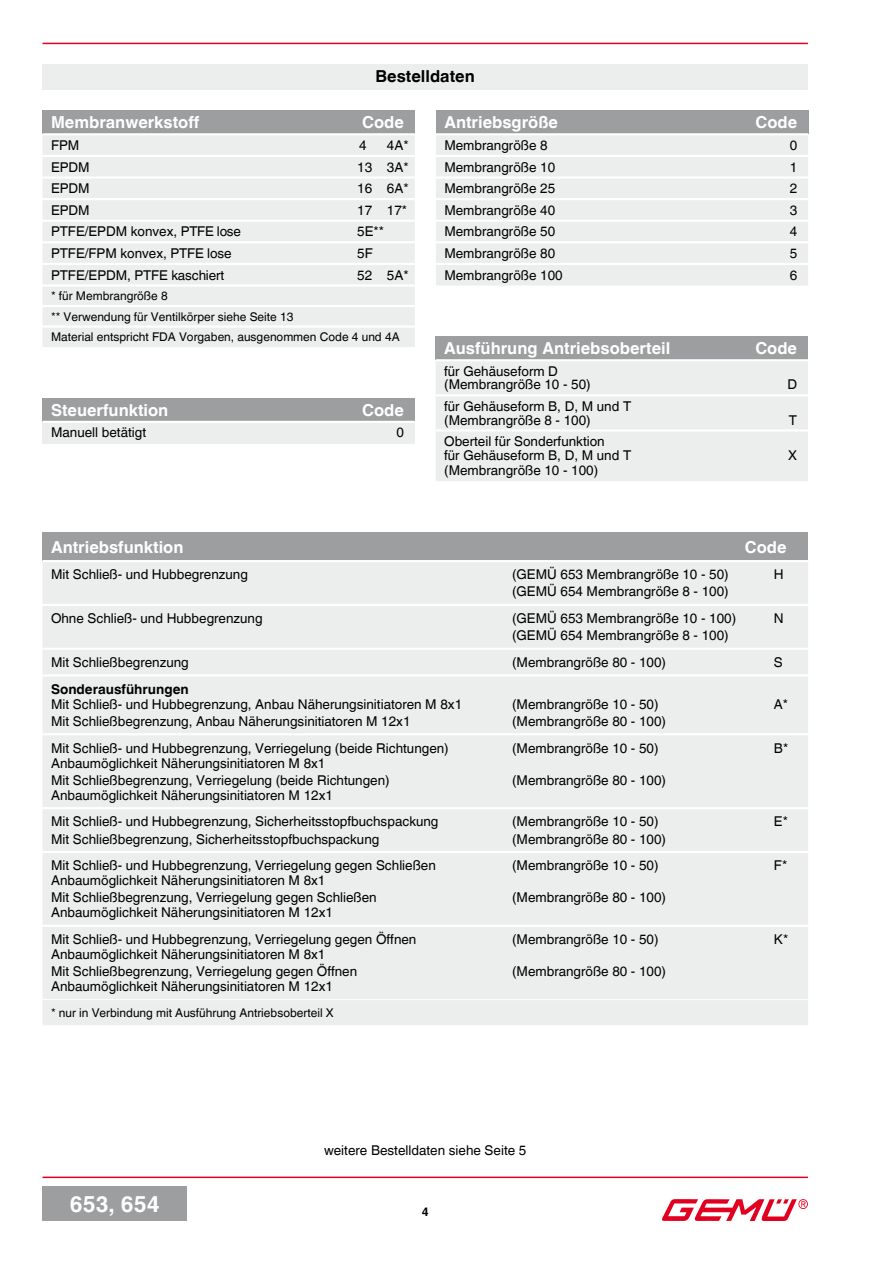
<style>
.page{position:relative;width:893px;height:1263px;background:#fff}
.page>*{position:absolute;margin:0;border:0;box-sizing:border-box;transform-origin:0 0}
.t1{font:700 22.5px "Helvetica World";color:#fff}
.t2{font:700 16.5px "Helvetica World";color:#fff}
.t3{font:700 16.5px "Helvetica World";color:#000}
.t4{font:13.5px/17.1px "Helvetica World";color:#000}
.t5{font:700 13.5px "Helvetica World";color:#000}
.t6{font:12px/20.5px "Helvetica World";color:#000}
.t7{font:700 12px "Helvetica World";color:#000}
</style>
<div class="page">
<hr style="left:43px;top:43px;width:765px;height:1px;background:#e20020">
<hr style="left:43px;top:1176px;width:765px;height:2px;background:#e20020">
<img style="left:662px;top:1199px;width:146px;height:21px">
<div style="left:43px;top:1186px;width:144px;height:34px;background:#9c9e9f"></div>
<div style="left:43px;top:532px;width:765px;height:29px;background:#9c9e9f"></div>
<div style="left:43px;top:562px;width:765px;height:463px;background:#eceded"></div>
<hr style="left:43px;top:999px;width:765px;height:1px;background:#fff">
<hr style="left:43px;top:560px;width:765px;height:2px;background:#fff">
<hr style="left:43px;top:604px;width:765px;height:2px;background:#fff">
<hr style="left:43px;top:648px;width:765px;height:2px;background:#fff">
<hr style="left:43px;top:674px;width:765px;height:2px;background:#fff">
<hr style="left:43px;top:733px;width:765px;height:2px;background:#fff">
<hr style="left:43px;top:807px;width:765px;height:2px;background:#fff">
<hr style="left:43px;top:851px;width:765px;height:2px;background:#fff">
<hr style="left:43px;top:925px;width:765px;height:2px;background:#fff">
<div style="left:43px;top:64px;width:765px;height:25px;background:#eceded"></div>
<div style="left:43px;top:111px;width:372px;height:23px;background:#9c9e9f"></div>
<div style="left:43px;top:135px;width:372px;height:212px;background:#eceded"></div>
<div style="left:43px;top:287px;width:372px;height:38px;background:#eceded"></div>
<hr style="left:43px;top:133px;width:372px;height:2px;background:#fff">
<hr style="left:43px;top:155px;width:372px;height:2px;background:#fff">
<hr style="left:43px;top:176px;width:372px;height:3px;background:#fff">
<hr style="left:43px;top:198px;width:372px;height:2px;background:#fff">
<hr style="left:43px;top:220px;width:372px;height:2px;background:#fff">
<hr style="left:43px;top:241px;width:372px;height:2px;background:#fff">
<hr style="left:43px;top:263px;width:372px;height:2px;background:#fff">
<hr style="left:43px;top:284px;width:372px;height:3px;background:#fff">
<hr style="left:43px;top:305px;width:372px;height:2px;background:#fff">
<hr style="left:43px;top:325px;width:372px;height:3px;background:#fff">
<div style="left:436px;top:111px;width:372px;height:23px;background:#9c9e9f"></div>
<div style="left:436px;top:135px;width:372px;height:150px;background:#eceded"></div>
<hr style="left:436px;top:133px;width:372px;height:2px;background:#fff">
<hr style="left:436px;top:155px;width:372px;height:2px;background:#fff">
<hr style="left:436px;top:176px;width:372px;height:3px;background:#fff">
<hr style="left:436px;top:198px;width:372px;height:2px;background:#fff">
<hr style="left:436px;top:220px;width:372px;height:2px;background:#fff">
<hr style="left:436px;top:241px;width:372px;height:2px;background:#fff">
<hr style="left:436px;top:263px;width:372px;height:2px;background:#fff">
<div style="left:43px;top:398px;width:372px;height:24px;background:#9c9e9f"></div>
<div style="left:43px;top:422px;width:372px;height:21px;background:#eceded"></div>
<hr style="left:43px;top:421px;width:372px;height:2px;background:#fff">
<div style="left:436px;top:336px;width:372px;height:24px;background:#9c9e9f"></div>
<div style="left:436px;top:361px;width:372px;height:120px;background:#eceded"></div>
<hr style="left:436px;top:359px;width:372px;height:2px;background:#fff">
<hr style="left:436px;top:394px;width:372px;height:2px;background:#fff">
<hr style="left:436px;top:429px;width:372px;height:2px;background:#fff">
<p class="t3" style="left:376px;top:67px;width:101px">Bestelldaten</p>
<p class="t2" style="left:51px;top:113px;width:150px">Membranwerkstoff</p>
<p class="t2" style="left:362px;top:113px;width:43px">Code</p>
<p class="t4" style="left:51px;top:137px;width:30px">FPM</p>
<p class="t4" style="left:359px;top:137px;width:9px">4</p>
<p class="t4" style="left:387px;top:137px;width:23px">4A*</p>
<p class="t4" style="left:51px;top:158px;width:40px">EPDM</p>
<p class="t4" style="left:357px;top:158px;width:53px">13 3A*</p>
<p class="t4" style="left:51px;top:180px;width:40px">EPDM</p>
<p class="t4" style="left:357px;top:180px;width:53px">16 6A*</p>
<p class="t4" style="left:51px;top:202px;width:40px">EPDM</p>
<p class="t4" style="left:357px;top:202px;width:52px">17 17*</p>
<p class="t4" style="left:51px;top:223px;width:191px">PTFE/EPDM konvex, PTFE lose</p>
<p class="t4" style="left:357px;top:223px;width:28px">5E**</p>
<p class="t4" style="left:51px;top:245px;width:182px">PTFE/FPM konvex, PTFE lose</p>
<p class="t4" style="left:357px;top:245px;width:17px">5F</p>
<p class="t4" style="left:51px;top:266px;width:175px">PTFE/EPDM, PTFE kaschiert</p>
<p class="t4" style="left:357px;top:266px;width:53px">52 5A*</p>
<p class="t6" style="left:51px;top:286px;width:350px">* für Membrangröße 8<br>** Verwendung für Ventilkörper siehe Seite 13<br>Material entspricht FDA Vorgaben, ausgenommen Code 4 und 4A</p>
<p class="t2" style="left:51px;top:400px;width:119px">Steuerfunktion</p>
<p class="t2" style="left:362px;top:400px;width:43px">Code</p>
<p class="t4" style="left:51px;top:424px;width:97px">Manuell betätigt</p>
<p class="t4" style="left:396px;top:424px;width:9px">0</p>
<p class="t2" style="left:444px;top:113px;width:115px">Antriebsgröße</p>
<p class="t2" style="left:755px;top:113px;width:43px">Code</p>
<p class="t4" style="left:444px;top:137px;width:105px">Membrangröße 8</p>
<p class="t4" style="left:790px;top:137px;width:9px">0</p>
<p class="t4" style="left:444px;top:158px;width:112px">Membrangröße 10</p>
<p class="t4" style="left:790px;top:158px;width:9px">1</p>
<p class="t4" style="left:444px;top:180px;width:112px">Membrangröße 25</p>
<p class="t4" style="left:790px;top:180px;width:9px">2</p>
<p class="t4" style="left:444px;top:202px;width:112px">Membrangröße 40</p>
<p class="t4" style="left:790px;top:202px;width:9px">3</p>
<p class="t4" style="left:444px;top:223px;width:112px">Membrangröße 50</p>
<p class="t4" style="left:790px;top:223px;width:9px">4</p>
<p class="t4" style="left:444px;top:245px;width:112px">Membrangröße 80</p>
<p class="t4" style="left:790px;top:245px;width:9px">5</p>
<p class="t4" style="left:444px;top:266px;width:120px">Membrangröße 100</p>
<p class="t4" style="left:790px;top:266px;width:9px">6</p>
<p class="t2" style="left:444px;top:339px;width:228px">Ausführung Antriebsoberteil</p>
<p class="t2" style="left:755px;top:339px;width:43px">Code</p>
<p class="t4" style="left:444px;top:364px;width:148px;line-height:13.5px">für Gehäuseform D (Membrangröße 10 - 50)</p>
<p class="t4" style="left:787px;top:376px;width:11px">D</p>
<p class="t4" style="left:444px;top:400px;width:189px;line-height:13.5px">für Gehäuseform B, D, M und T (Membrangröße 8 - 100)</p>
<p class="t4" style="left:444px;top:435px;width:189px;line-height:13.5px">Oberteil für Sonderfunktion<br>für Gehäuseform B, D, M und T</p>
<p class="t4" style="left:444px;top:462px;width:156px">(Membrangröße 10 - 100)</p>
<p class="t4" style="left:789px;top:411px;width:10px">T</p>
<p class="t4" style="left:788px;top:446px;width:10px">X</p>
<p class="t2" style="left:51px;top:537px;width:134px">Antriebsfunktion</p>
<p class="t2" style="left:745px;top:537px;width:43px">Code</p>
<p class="t4" style="left:51px;top:566px;width:198px">Mit Schließ- und Hubbegrenzung</p>
<p class="t4" style="left:512px;top:566px;width:218px">(GEMÜ 653 Membrangröße 10 - 50)</p>
<p class="t4" style="left:774px;top:566px;width:11px">H</p>
<p class="t4" style="left:512px;top:583px;width:218px">(GEMÜ 654 Membrangröße 8 - 100)</p>
<p class="t4" style="left:51px;top:610px;width:213px">Ohne Schließ- und Hubbegrenzung</p>
<p class="t4" style="left:512px;top:610px;width:226px">(GEMÜ 653 Membrangröße 10 - 100)</p>
<p class="t4" style="left:774px;top:610px;width:11px">N</p>
<p class="t4" style="left:512px;top:627px;width:218px">(GEMÜ 654 Membrangröße 8 - 100)</p>
<p class="t4" style="left:51px;top:654px;width:139px">Mit Schließbegrenzung</p>
<p class="t4" style="left:512px;top:654px;width:156px">(Membrangröße 80 - 100)</p>
<p class="t4" style="left:774px;top:654px;width:10px">S</p>
<p class="t5" style="left:51px;top:681px;width:139px">Sonderausführungen</p>
<p class="t4" style="left:51px;top:695px;width:413px">Mit Schließ- und Hubbegrenzung, Anbau Näherungsinitiatoren M 8x1</p>
<p class="t4" style="left:512px;top:695px;width:148px">(Membrangröße 10 - 50)</p>
<p class="t4" style="left:774px;top:695px;width:16px">A*</p>
<p class="t4" style="left:51px;top:713px;width:361px">Mit Schließbegrenzung, Anbau Näherungsinitiatoren M 12x1</p>
<p class="t4" style="left:512px;top:713px;width:156px">(Membrangröße 80 - 100)</p>
<p class="t4" style="left:51px;top:739px;width:399px">Mit Schließ- und Hubbegrenzung, Verriegelung (beide Richtungen)</p>
<p class="t4" style="left:512px;top:739px;width:148px">(Membrangröße 10 - 50)</p>
<p class="t4" style="left:774px;top:739px;width:16px">B*</p>
<p class="t4" style="left:51px;top:754px;width:340px">Anbaumöglichkeit Näherungsinitiatoren M 8x1<br>Mit Schließbegrenzung, Verriegelung (beide Richtungen)</p>
<p class="t4" style="left:512px;top:771px;width:156px">(Membrangröße 80 - 100)</p>
<p class="t4" style="left:51px;top:782px;width:389px;line-height:26.7px">Anbaumöglichkeit Näherungsinitiatoren M 12x1<br>Mit Schließ- und Hubbegrenzung, Sicherheitsstopfbuchspackung</p>
<p class="t4" style="left:512px;top:813px;width:148px">(Membrangröße 10 - 50)</p>
<p class="t4" style="left:774px;top:813px;width:16px">E*</p>
<p class="t4" style="left:51px;top:830px;width:330px">Mit Schließbegrenzung, Sicherheitsstopfbuchspackung</p>
<p class="t4" style="left:512px;top:830px;width:156px">(Membrangröße 80 - 100)</p>
<p class="t4" style="left:51px;top:857px;width:386px">Mit Schließ- und Hubbegrenzung, Verriegelung gegen Schließen</p>
<p class="t4" style="left:512px;top:857px;width:148px">(Membrangröße 10 - 50)</p>
<p class="t4" style="left:774px;top:857px;width:15px">F*</p>
<p class="t4" style="left:51px;top:872px;width:327px">Anbaumöglichkeit Näherungsinitiatoren M 8x1<br>Mit Schließbegrenzung, Verriegelung gegen Schließen</p>
<p class="t4" style="left:512px;top:889px;width:156px">(Membrangröße 80 - 100)</p>
<p class="t4" style="left:51px;top:899px;width:367px;line-height:26.7px">Anbaumöglichkeit Näherungsinitiatoren M 12x1<br>Mit Schließ- und Hubbegrenzung, Verriegelung gegen Öffnen</p>
<p class="t4" style="left:51px;top:946px;width:308px">Anbaumöglichkeit Näherungsinitiatoren M 8x1<br>Mit Schließbegrenzung, Verriegelung gegen Öffnen</p>
<p class="t4" style="left:51px;top:978px;width:283px">Anbaumöglichkeit Näherungsinitiatoren M 12x1</p>
<p class="t6" style="left:51px;top:1002px;width:284px">* nur in Verbindung mit Ausführung Antriebsoberteil X</p>
<p class="t4" style="left:512px;top:931px;width:148px">(Membrangröße 10 - 50)</p>
<p class="t4" style="left:774px;top:931px;width:16px">K*</p>
<p class="t4" style="left:512px;top:963px;width:156px">(Membrangröße 80 - 100)</p>
<h1 class="t1" style="left:70px;top:1190px;width:92px">653, 654</h1>
<p class="t4" style="left:324px;top:1142px;width:204px">weitere Bestelldaten siehe Seite 5</p>
<p class="t7" style="left:422px;top:1205px;width:8px">4</p>
</div>
